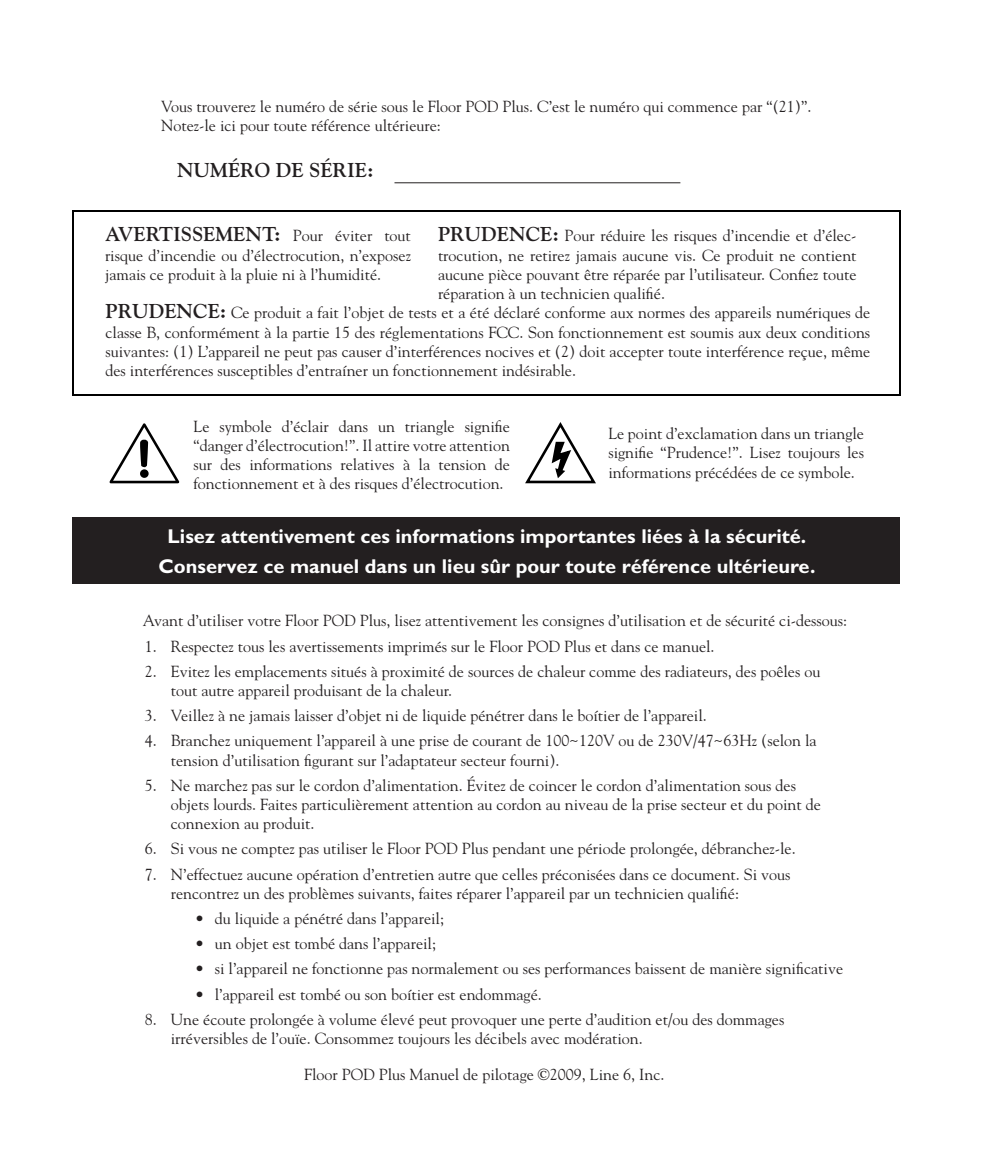
<style>
.page{position:relative;width:1008px;height:1152px;background:#fff}
.page>*{position:absolute;margin:0;border:0;box-sizing:border-box;transform-origin:0 0}
.t1{font:700 20px "Gill Sans";color:#fff}
.t2{font:700 20px "Goudy";color:#231f20}
.t3{font:16px/19.2px "Goudy";color:#231f20}
.s1{font-weight:400;font-size:16px}
.s2{font-weight:700;font-size:20px}
</style>
<div class="page">
<svg style="left:106px;top:423px;width:76px;height:95px"></svg>
<div style="left:140px;top:469px;width:9px;height:9px;border:3px solid #000;border-radius:50%"></div>
<svg style="left:525px;top:422px;width:71px;height:62px"></svg>
<div style="left:72px;top:210px;width:829px;height:186px;border:2px solid #000"></div>
<div style="left:72px;top:518px;width:828px;height:66px;background:#231f20"></div>
<hr style="left:394px;top:182px;width:286px;height:1px;background:#231f20">
<p class="t3" style="left:161px;top:96px;width:652px">Vous trouverez le numéro de série sous le Floor POD Plus. C’est le numéro qui commence par “(21)”.<br>Notez-le ici pour toute référence ultérieure:</p>
<p class="t2" style="left:177px;top:158px;width:198px">NUMÉRO DE SÉRIE:</p>
<p class="t2" style="left:105px;top:222px;width:307px">AVERTISSEMENT: <span class="s1">Pour éviter tout</span></p>
<p class="t3" style="left:105px;top:245px;width:308px">risque d’incendie ou d’électrocution, n’exposez jamais ce produit à la pluie ni à l’humidité.</p>
<p class="t3" style="left:438px;top:226px;width:420px;text-align:justify"><span class="s2">PRUDENCE:</span> Pour réduire les risques d’incendie et d’élec&shy;trocution, ne retirez jamais aucune vis. Ce produit ne contient aucune pièce pouvant être réparée par l’utilisateur. Confiez toute réparation à un technicien qualifié.</p>
<p class="t3" style="left:106px;top:303px;width:766px;text-align:justify"><span class="s2">PRUDENCE:</span> Ce produit a fait l’objet de tests et a été déclaré conforme aux normes des appareils numériques de classe B, conformément à la partie 15 des réglementations FCC. Son fonctionnement est soumis aux deux conditions suivantes: (1) L’appareil ne peut pas causer d’interférences nocives et (2) doit accepter toute interférence reçue, même des interférences susceptibles d’entraíner un fonctionnement indésirable.</p>
<p class="t3" style="left:194px;top:416px;width:318px;text-align:justify">Le symbole d’éclair dans un triangle signifie “danger d’électrocution!”. Il attire votre attention sur des informations relatives à la tension de fonctionnement et à des risques d’électrocution.</p>
<p class="t3" style="left:608px;top:424px;width:257px;text-align:justify">Le point d’exclamation dans un triangle signifie “Prudence!”. Lisez toujours les informations précédées de ce symbole.</p>
<p class="t1" style="left:168px;top:525px;width:640px">Lisez attentivement ces informations importantes liées à la sécurité.</p>
<p class="t1" style="left:159px;top:555px;width:658px">Conservez ce manuel dans un lieu sûr pour toute référence ultérieure.</p>
<p class="t3" style="left:143px;top:611px;width:706px">Avant d’utiliser votre Floor POD Plus, lisez attentivement les consignes d’utilisation et de sécurité ci-dessous:</p>
<p class="t3" style="left:145px;top:636px;width:571px">1. Respectez tous les avertissements imprimés sur le Floor POD Plus et dans ce manuel.</p>
<p class="t3" style="left:171px;top:661px;width:651px;text-indent:-26px">2. Evitez les emplacements situés à proximité de sources de chaleur comme des radiateurs, des poêles ou tout autre appareil produisant de la chaleur.</p>
<p class="t3" style="left:145px;top:706px;width:564px">3. Veillez à ne jamais laisser d’objet ni de liquide pénétrer dans le boítier de l’appareil.</p>
<p class="t3" style="left:171px;top:731px;width:647px;text-indent:-26px">4. Branchez uniquement l’appareil à une prise de courant de 100~120V ou de 230V/47~63Hz (selon la tension d’utilisation figurant sur l’adaptateur secteur fourni).</p>
<p class="t3" style="left:171px;top:775px;width:652px;text-indent:-26px">5. Ne marchez pas sur le cordon d’alimentation. Évitez de coincer le cordon d’alimentation sous des objets lourds. Faites particulièrement attention au cordon au niveau de la prise secteur et du point de connexion au produit.</p>
<p class="t3" style="left:145px;top:839px;width:652px">6. Si vous ne comptez pas utiliser le Floor POD Plus pendant une période prolongée, débranchez-le.</p>
<p class="t3" style="left:171px;top:864px;width:621px;text-indent:-26px">7. N’effectuez aucune opération d’entretien autre que celles préconisées dans ce document. Si vous rencontrez un des problèmes suivants, faites réparer l’appareil par un technicien qualifié:</p>
<p class="t3" style="left:195px;top:908px;width:251px">• du liquide a pénétré dans l’appareil;</p>
<p class="t3" style="left:195px;top:934px;width:243px">• un objet est tombé dans l’appareil;</p>
<p class="t3" style="left:195px;top:959px;width:650px">• si l’appareil ne fonctionne pas normalement ou ses performances baissent de manière significative</p>
<p class="t3" style="left:195px;top:984px;width:349px">• l’appareil est tombé ou son boítier est endommagé.</p>
<p class="t3" style="left:171px;top:1009px;width:615px;text-indent:-26px">8. Une écoute prolongée à volume élevé peut provoquer une perte d’audition et/ou des dommages irréversibles de l’ouïe. Consommez toujours les décibels avec modération.</p>
<p class="t3" style="left:304px;top:1064px;width:362px">Floor POD Plus Manuel de pilotage ©2009, Line 6, Inc.</p>
</div>
